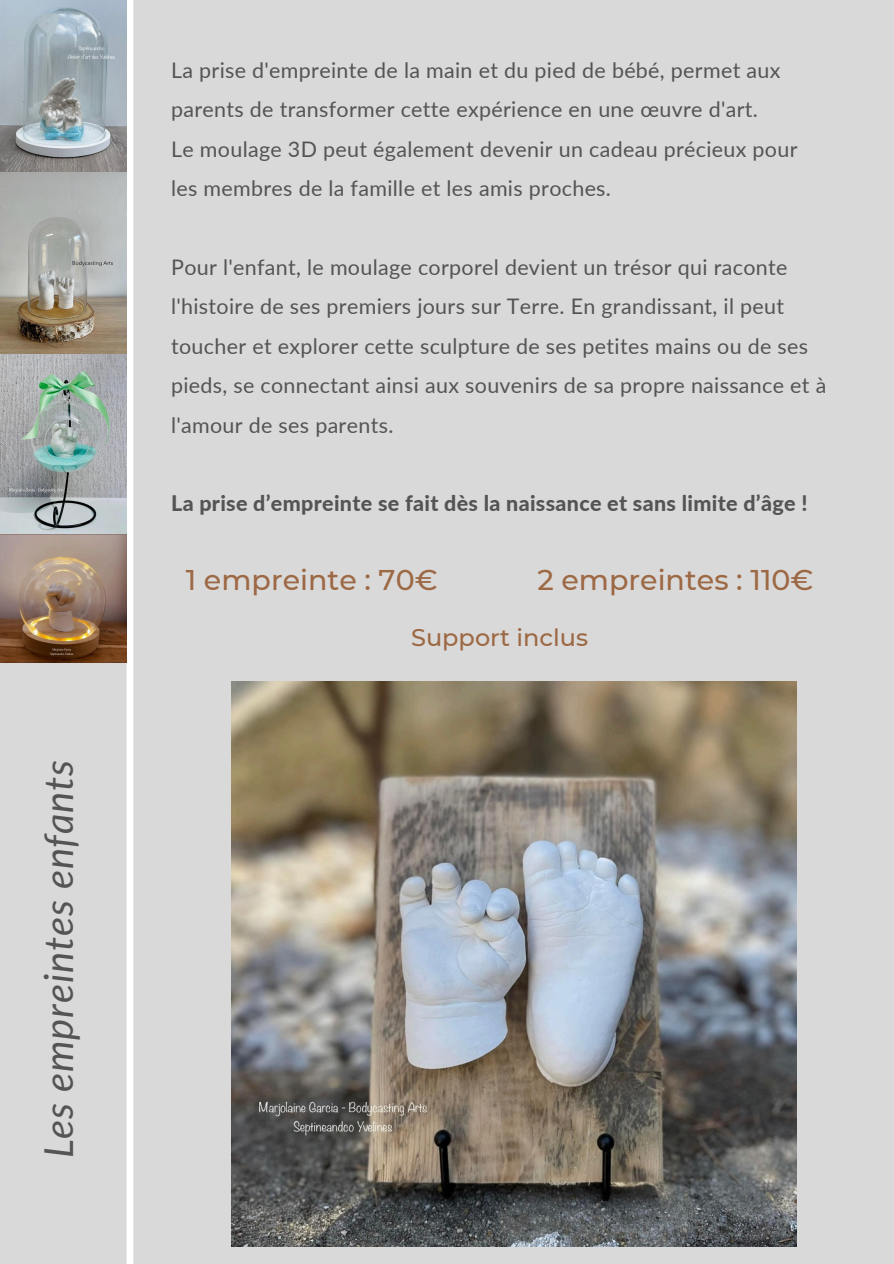
<style>
.page{position:relative;width:894px;height:1264px;background:#fff}
.page>*{position:absolute;margin:0;border:0;box-sizing:border-box;transform-origin:0 0}
.t1{font:italic 39.9px "Lato";letter-spacing:.02em;color:#545454}
.t2{font:500 28.5px "Montserrat";color:#9d6844}
.t3{font:500 24px "Montserrat";color:#9d6844}
.t4{font:21.45px/39.3px "Lato";letter-spacing:.015em;color:#545454}
.t5{font:800 21.45px "Lato";letter-spacing:.015em;color:#545454}
</style>
<div class="page">
<div style="left:0;top:0;width:893px;height:1263px;background:#d9d9d9"></div>
<div style="left:126px;top:0;width:7px;height:1263px;background:#fff"></div>
<img style="left:0;top:0;width:127px;height:663px">
<img style="left:231px;top:681px;width:565px;height:565px">
<p class="t1" style="left:34px;top:1158px;width:400px;rotate:-90deg">Les empreintes enfants</p>
<p class="t4" style="left:171px;top:50px;width:610px">La prise d'empreinte de la main et du pied de bébé, permet aux parents de transformer cette expérience en une œuvre d'art.</p>
<p class="t4" style="left:171px;top:129px;width:627px">Le moulage 3D peut également devenir un cadeau précieux pour les membres de la famille et les amis proches.</p>
<h4 class="t4" style="left:171px;top:247px;width:656px">Pour l'enfant, le moulage corporel devient un trésor qui raconte l'histoire de ses premiers jours sur Terre. En grandissant, il peut toucher et explorer cette sculpture de ses petites mains ou de ses pieds, se connectant ainsi aux souvenirs de sa propre naissance et à l'amour de ses parents.</h4>
<h2 class="t5" style="left:171px;top:490px;width:637px">La prise d’empreinte se fait dès la naissance et sans limite d’âge !</h2>
<h3 class="t2" style="left:186px;top:562px;width:253px">1 empreinte : 70€</h3>
<h3 class="t2" style="left:537px;top:562px;width:277px">2 empreintes : 110€</h3>
<p class="t3" style="left:411px;top:622px;width:179px">Support inclus</p>
</div>
